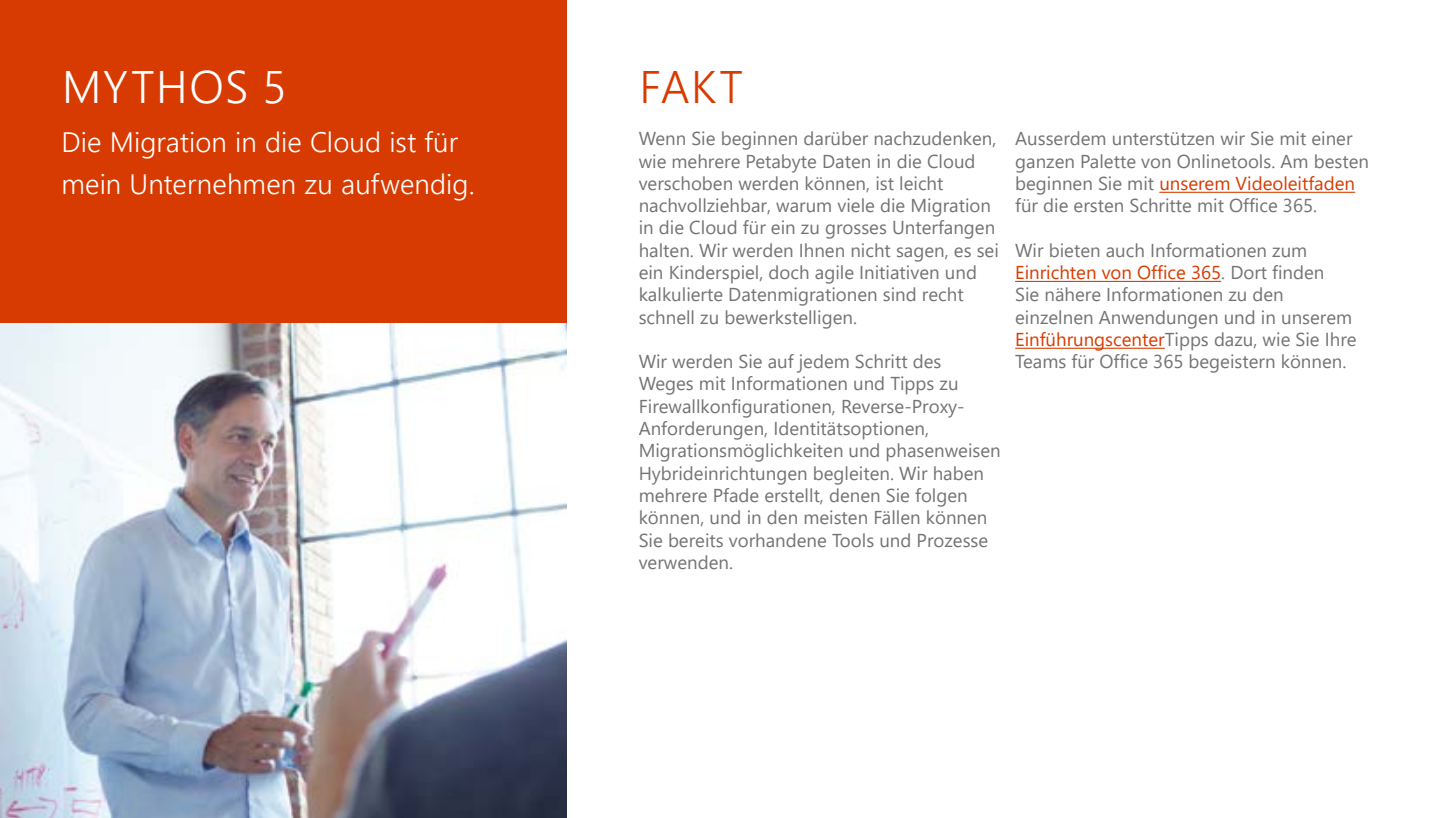
<style>
.page{position:relative;width:1449px;height:818px;background:#fff}
.page>*{position:absolute;margin:0;border:0;box-sizing:border-box;transform-origin:0 0}
.t1{font:300 45.5px "Segoe UI";letter-spacing:.035em;color:#fff}
.t2{font:300 45.5px "Segoe UI";color:#d83b01}
.t3{font:300 28px/42px "Segoe UI";letter-spacing:.005em;color:#fff}
.t4{font:18.72px/22.2px "Segoe UI";color:#737373}
.s1{color:#d83b01}
</style>
<div class="page">
<hr style="left:1159px;top:192px;width:196px;height:1px;background:#d83b01">
<hr style="left:1015px;top:281px;width:206px;height:1px;background:#d83b01">
<hr style="left:1015px;top:348px;width:150px;height:1px;background:#d83b01">
<div style="left:0;top:0;width:567px;height:323px;background:#d83b01"></div>
<img style="left:0;top:323px;width:567px;height:495px">
<h1 class="t1" style="left:62px;top:50px;width:226px">MYTHOS 5</h1>
<h2 class="t3" style="left:61px;top:120px;width:415px">Die Migration in die Cloud ist für mein Unternehmen zu aufwendig.</h2>
<h1 class="t2" style="left:640px;top:50px;width:105px">FAKT</h1>
<p class="t4" style="left:639px;top:127px;width:362px">Wenn Sie beginnen darüber nachzudenken, wie mehrere Petabyte Daten in die Cloud verschoben werden können, ist leicht nachvollziehbar, warum viele die Migration in die Cloud für ein zu grosses Unterfangen halten. Wir werden Ihnen nicht sagen, es sei ein Kinderspiel, doch agile Initiativen und kalkulierte Datenmigrationen sind recht schnell zu bewerkstelligen.</p>
<p class="t4" style="left:639px;top:350px;width:364px">Wir werden Sie auf jedem Schritt des Weges mit Informationen und Tipps zu Firewallkonfigurationen, Reverse-Proxy-Anforderungen, Identitätsoptionen, Migrationsmöglichkeiten und phasenweisen Hybrideinrichtungen begleiten. Wir haben mehrere Pfade erstellt, denen Sie folgen können, und in den meisten Fällen können Sie bereits vorhandene Tools und Prozesse verwenden.</p>
<p class="t4" style="left:1015px;top:127px;width:355px">Ausserdem unterstützen wir Sie mit einer ganzen Palette von Onlinetools. Am besten beginnen Sie mit <span class="s1">unserem Videoleitfaden </span>für die ersten Schritte mit Office 365.</p>
<p class="t4" style="left:1015px;top:239px;width:343px">Wir bieten auch Informationen zum <span class="s1">Einrichten von Office 365</span>. Dort finden<br>Sie nähere Informationen zu den einzelnen Anwendungen und in unserem <span class="s1">Einführungscenter</span>Tipps dazu, wie Sie Ihre Teams für Office 365 begeistern können.</p>
</div>
